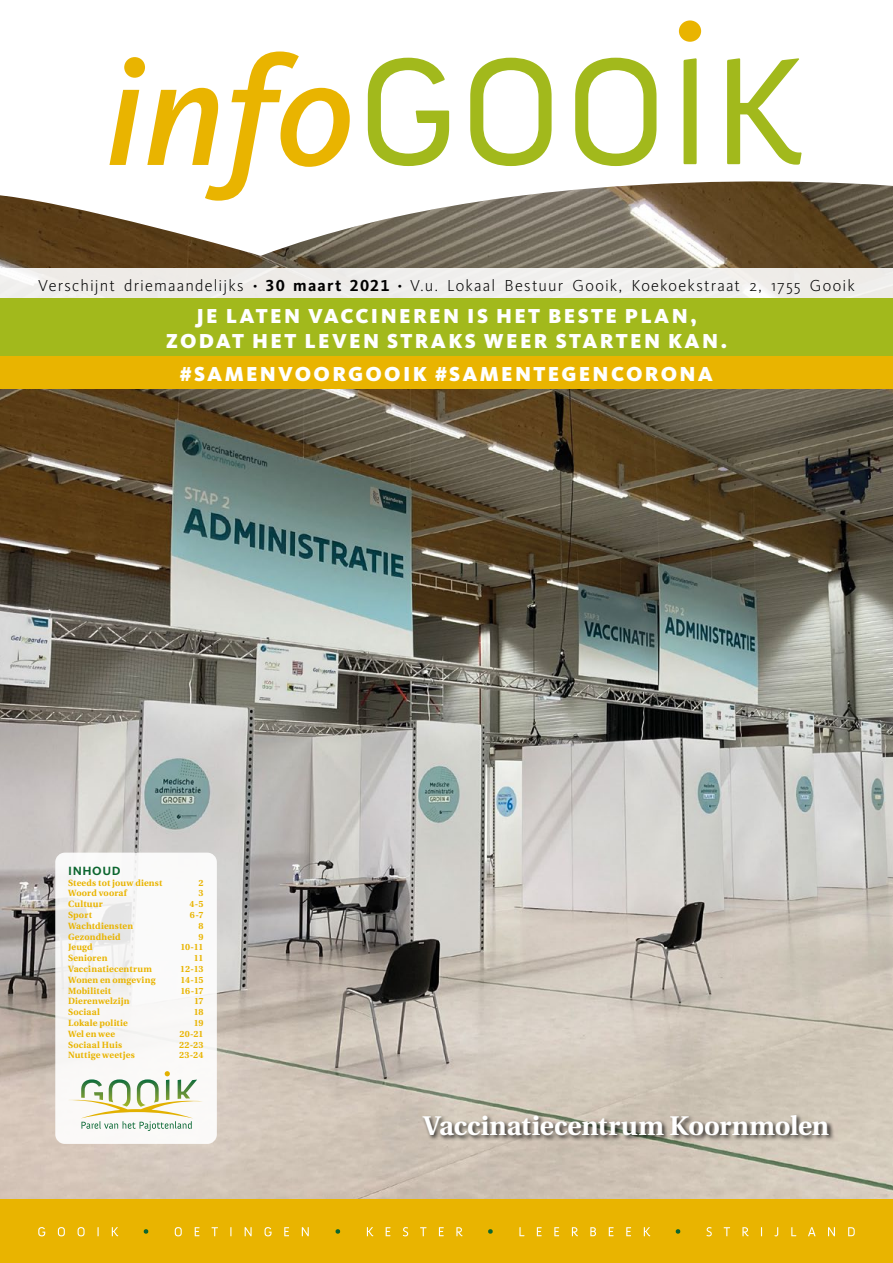
<style>
.page{position:relative;width:893px;height:1263px;background:#fff}
.page>*{position:absolute;margin:0;border:0;box-sizing:border-box;transform-origin:0 0}
.t1{font:700 27px "Heuristica";color:#fff}
.t2{font:900 21px/25.2px "Kievit OT";letter-spacing:.11em;color:#fff;text-align:center}
.t3{font:300 16.5px "Kievit Pro";letter-spacing:.065em;color:#000}
.t4{font:700 12.3px "Kievit OT";letter-spacing:.05em;color:#0c662f}
.t5{font:700 9px "Heuristica";letter-spacing:.02em;color:#e9b400}
.s1{font-weight:700}
</style>
<div class="page">
<img style="left:0;top:256px;width:893px;height:943px">
<div style="left:0;top:298px;width:893px;height:58px;background:#a2b91c"></div>
<div style="left:0;top:356px;width:893px;height:33px;background:#e9b400"></div>
<div style="left:0;top:1199px;width:893px;height:64px;background:#e9b400"></div>
<svg style="left:0;top:26px;width:893px;height:230px"></svg>
<svg style="left:109px;top:52px;width:241px;height:149px"></svg>
<svg style="left:368px;top:58px;width:81px;height:108px"></svg>
<svg style="left:470px;top:58px;width:82px;height:108px"></svg>
<svg style="left:575px;top:58px;width:81px;height:108px"></svg>
<svg style="left:684px;top:58px;width:13px;height:106px"></svg>
<svg style="left:727px;top:58px;width:74px;height:107px"></svg>
<div style="left:679px;top:20px;width:22px;height:22px;background:#e9b400;border-radius:50%"></div>
<div style="left:0;top:269px;width:893px;height:29px;background:#efeeec"></div>
<svg style="left:38px;top:1227px;width:7px;height:9px"></svg>
<svg style="left:58px;top:1227px;width:7px;height:9px"></svg>
<svg style="left:78px;top:1227px;width:7px;height:9px"></svg>
<svg style="left:112px;top:1227px;width:6px;height:9px"></svg>
<svg style="left:144px;top:1229px;width:4px;height:5px"></svg>
<svg style="left:175px;top:1227px;width:7px;height:9px"></svg>
<svg style="left:195px;top:1227px;width:4px;height:9px"></svg>
<svg style="left:212px;top:1227px;width:6px;height:9px"></svg>
<svg style="left:245px;top:1227px;width:7px;height:9px"></svg>
<svg style="left:265px;top:1227px;width:7px;height:9px"></svg>
<svg style="left:284px;top:1227px;width:5px;height:9px"></svg>
<svg style="left:302px;top:1227px;width:7px;height:9px"></svg>
<svg style="left:336px;top:1229px;width:4px;height:5px"></svg>
<svg style="left:367px;top:1227px;width:6px;height:9px"></svg>
<svg style="left:386px;top:1227px;width:4px;height:9px"></svg>
<svg style="left:403px;top:1227px;width:5px;height:9px"></svg>
<svg style="left:420px;top:1227px;width:7px;height:9px"></svg>
<svg style="left:439px;top:1227px;width:5px;height:9px"></svg>
<svg style="left:456px;top:1227px;width:6px;height:9px"></svg>
<svg style="left:488px;top:1229px;width:5px;height:5px"></svg>
<svg style="left:519px;top:1227px;width:5px;height:9px"></svg>
<svg style="left:537px;top:1227px;width:5px;height:9px"></svg>
<svg style="left:554px;top:1227px;width:5px;height:9px"></svg>
<svg style="left:572px;top:1227px;width:6px;height:9px"></svg>
<svg style="left:590px;top:1227px;width:6px;height:9px"></svg>
<svg style="left:609px;top:1227px;width:4px;height:9px"></svg>
<svg style="left:626px;top:1227px;width:5px;height:9px"></svg>
<svg style="left:644px;top:1227px;width:6px;height:9px"></svg>
<svg style="left:676px;top:1229px;width:4px;height:5px"></svg>
<svg style="left:706px;top:1227px;width:6px;height:9px"></svg>
<svg style="left:724px;top:1227px;width:6px;height:9px"></svg>
<svg style="left:742px;top:1227px;width:6px;height:9px"></svg>
<svg style="left:774px;top:1227px;width:4px;height:9px"></svg>
<svg style="left:791px;top:1227px;width:5px;height:9px"></svg>
<svg style="left:808px;top:1227px;width:8px;height:9px"></svg>
<svg style="left:828px;top:1227px;width:7px;height:9px"></svg>
<svg style="left:848px;top:1227px;width:7px;height:9px"></svg>
<svg style="left:55px;top:853px;width:162px;height:291px"></svg>
<svg style="left:68px;top:1071px;width:136px;height:60px"></svg>
<div style="left:421px;top:1113px;width:414px;height:29px;background:#000;opacity:.75"></div>
<h3 class="t3" style="left:38px;top:275px;width:818px">Verschijnt driemaandelijks <span class="s1">· 30 maart 2021 ·</span> V.u. Lokaal Bestuur Gooik, Koekoekstraat 2, 1755 Gooik</h3>
<h2 class="t2" style="left:166px;top:303px;width:563px">JE LATEN VACCINEREN IS HET BESTE PLAN,<br>ZODAT HET LEVEN STRAKS WEER STARTEN KAN.</h2>
<h2 class="t2" style="left:180px;top:361px;width:535px">#SAMENVOORGOOIK #SAMENTEGENCORONA</h2>
<h3 class="t4" style="left:68px;top:863px;width:54px">INHOUD</h3>
<p class="t5" style="left:68px;top:875px;width:96px">Steeds tot jouw dienst</p>
<p class="t5" style="left:199px;top:875px;width:7px">2</p>
<p class="t5" style="left:68px;top:886px;width:61px">Woord vooraf</p>
<p class="t5" style="left:199px;top:886px;width:7px">3</p>
<p class="t5" style="left:68px;top:897px;width:36px">Cultuur</p>
<p class="t5" style="left:190px;top:897px;width:16px">4-5</p>
<p class="t5" style="left:68px;top:908px;width:25px">Sport</p>
<p class="t5" style="left:190px;top:908px;width:15px">6-7</p>
<p class="t5" style="left:68px;top:918px;width:67px">Wachtdiensten</p>
<p class="t5" style="left:199px;top:918px;width:7px">8</p>
<p class="t5" style="left:68px;top:929px;width:54px">Gezondheid</p>
<p class="t5" style="left:199px;top:929px;width:7px">9</p>
<p class="t5" style="left:68px;top:940px;width:26px">Jeugd</p>
<p class="t5" style="left:180px;top:940px;width:25px">10-11</p>
<p class="t5" style="left:68px;top:951px;width:41px">Senioren</p>
<p class="t5" style="left:194px;top:951px;width:11px">11</p>
<p class="t5" style="left:68px;top:962px;width:86px">Vaccinatiecentrum</p>
<p class="t5" style="left:180px;top:962px;width:25px">12-13</p>
<p class="t5" style="left:68px;top:972px;width:89px">Wonen en omgeving</p>
<p class="t5" style="left:180px;top:972px;width:25px">14-15</p>
<p class="t5" style="left:68px;top:983px;width:45px">Mobiliteit</p>
<p class="t5" style="left:181px;top:983px;width:25px">16-17</p>
<p class="t5" style="left:68px;top:994px;width:63px">Dierenwelzijn</p>
<p class="t5" style="left:194px;top:994px;width:11px">17</p>
<p class="t5" style="left:68px;top:1005px;width:33px">Sociaal</p>
<p class="t5" style="left:194px;top:1005px;width:11px">18</p>
<p class="t5" style="left:68px;top:1016px;width:61px">Lokale politie</p>
<p class="t5" style="left:194px;top:1016px;width:11px">19</p>
<p class="t5" style="left:68px;top:1026px;width:49px">Wel en wee</p>
<p class="t5" style="left:179px;top:1026px;width:26px">20-21</p>
<p class="t5" style="left:68px;top:1037px;width:56px">Sociaal Huis</p>
<p class="t5" style="left:179px;top:1037px;width:26px">22-23</p>
<p class="t5" style="left:68px;top:1048px;width:68px">Nuttige weetjes</p>
<p class="t5" style="left:179px;top:1048px;width:26px">23-24</p>
<h1 class="t1" style="left:423px;top:1104px;width:408px">Vaccinatiecentrum Koornmolen</h1>
</div>
